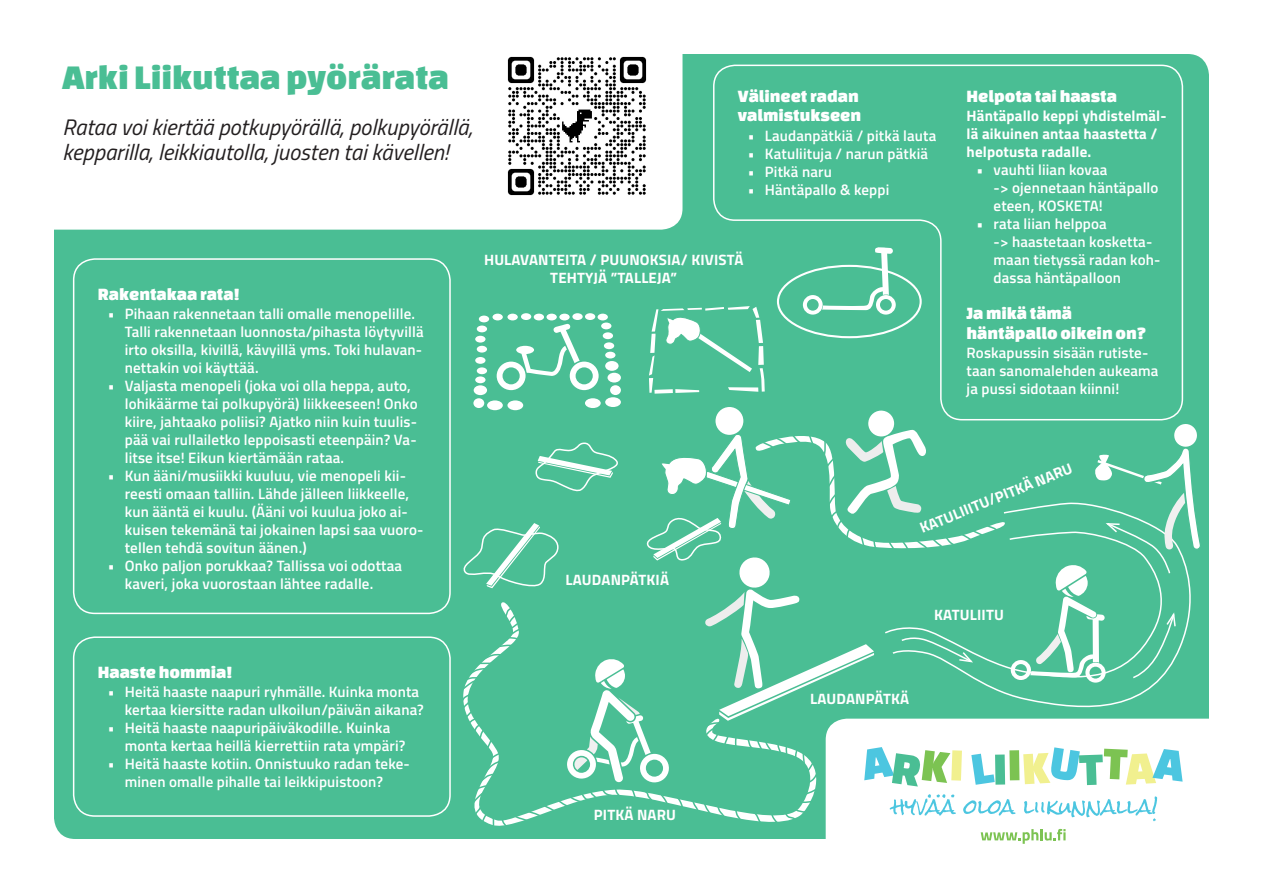
<style>
.page{position:relative;width:1263px;height:893px;background:#fff}
.page>*{position:absolute;margin:0;border:0;box-sizing:border-box;transform-origin:0 0}
.alaotsikko{font:36px "Changa One";color:#4abe94}
.ingressi{font:italic 22.5px/25.5px "Titillium Web";color:#231f20}
.väliotsikko{font:18px/19.5px "Changa One";color:#fff}
.infoboksi{font:600 15px/18px "Titillium Web";letter-spacing:.01em;color:#fff}
.infoboksi-2{font:700 15px/18px "Titillium Web";letter-spacing:.01em;color:#fff}
</style>
<div class="page">
<div style="left:54px;top:54px;width:1155px;height:785px;background:#4abe94;border-radius:21px"></div>
<div style="left:0;top:0;width:682px;height:230px;background:#fff;border-radius:21px"></div>
<svg style="left:1201px;top:719px;width:8px;height:115px"></svg>
<img style="left:507px;top:56px;width:140px;height:140px">
<div style="left:73px;top:258px;width:378px;height:356px;border:2px solid #fff;border-radius:21px"></div>
<div style="left:73px;top:636px;width:378px;height:181px;border:2px solid #fff;border-radius:21px"></div>
<svg style="left:713px;top:64px;width:471px;height:357px"></svg>
<div style="left:868px;top:410px;width:26px;height:27px;background:#fff;border-radius:50%"></div>
<svg style="left:803px;top:246px;width:93px;height:69px"></svg>
<div style="left:715px;top:407px;width:28px;height:28px;background:#fff;border-radius:50%"></div>
<svg style="left:497px;top:324px;width:102px;height:66px"></svg>
<div style="left:585px;top:398px;width:16px;height:10px;background:#fff;border-radius:50%"></div>
<div style="left:507px;top:400px;width:16px;height:10px;background:#fff;border-radius:50%"></div>
<div style="left:487px;top:400px;width:16px;height:10px;background:#fff;border-radius:50%"></div>
<div style="left:605px;top:397px;width:16px;height:10px;background:#fff;border-radius:50%"></div>
<div style="left:610px;top:385px;width:11px;height:10px;background:#fff;border-radius:50%"></div>
<div style="left:473px;top:398px;width:11px;height:10px;background:#fff;border-radius:50%"></div>
<div style="left:607px;top:373px;width:14px;height:9px;background:#fff;border-radius:50%"></div>
<div style="left:474px;top:385px;width:13px;height:10px;background:#fff;border-radius:50%"></div>
<div style="left:605px;top:361px;width:14px;height:10px;background:#fff;border-radius:50%"></div>
<div style="left:605px;top:352px;width:10px;height:6px;background:#fff;border-radius:50%"></div>
<div style="left:475px;top:376px;width:10px;height:7px;background:#fff;border-radius:50%"></div>
<div style="left:603px;top:332px;width:10px;height:7px;background:#fff;border-radius:50%"></div>
<div style="left:601px;top:323px;width:10px;height:6px;background:#fff;border-radius:50%"></div>
<div style="left:477px;top:346px;width:10px;height:7px;background:#fff;border-radius:50%"></div>
<div style="left:475px;top:357px;width:10px;height:7px;background:#fff;border-radius:50%"></div>
<div style="left:598px;top:314px;width:10px;height:6px;background:#fff;border-radius:50%"></div>
<div style="left:477px;top:326px;width:10px;height:6px;background:#fff;border-radius:50%"></div>
<div style="left:475px;top:336px;width:10px;height:7px;background:#fff;border-radius:50%"></div>
<div style="left:585px;top:313px;width:10px;height:7px;background:#fff;border-radius:50%"></div>
<div style="left:572px;top:313px;width:11px;height:7px;background:#fff;border-radius:50%"></div>
<div style="left:559px;top:314px;width:11px;height:6px;background:#fff;border-radius:50%"></div>
<div style="left:546px;top:314px;width:11px;height:6px;background:#fff;border-radius:50%"></div>
<div style="left:534px;top:314px;width:10px;height:6px;background:#fff;border-radius:50%"></div>
<div style="left:521px;top:313px;width:10px;height:7px;background:#fff;border-radius:50%"></div>
<div style="left:507px;top:314px;width:11px;height:6px;background:#fff;border-radius:50%"></div>
<div style="left:492px;top:314px;width:11px;height:6px;background:#fff;border-radius:50%"></div>
<div style="left:479px;top:316px;width:10px;height:6px;background:#fff;border-radius:50%"></div>
<div style="left:604px;top:342px;width:10px;height:7px;background:#fff;border-radius:50%"></div>
<div style="left:477px;top:367px;width:10px;height:7px;background:#fff;border-radius:50%"></div>
<svg style="left:649px;top:306px;width:116px;height:88px"></svg>
<svg style="left:463px;top:424px;width:738px;height:420px"></svg>
<p class="alaotsikko" style="left:63px;top:57px;width:388px">Arki Liikuttaa pyörärata</p>
<p class="ingressi" style="left:63px;top:113px;width:412px">Rataa voi kiertää potkupyörällä, polkupyörällä, kepparilla, leikkiautolla, juosten tai kävellen!</p>
<p class="väliotsikko" style="left:98px;top:284px;width:143px">Rakentakaa rata!</p>
<p class="infoboksi" style="left:125px;top:304px;width:300px;text-indent:-17px">• Pihaan rakennetaan talli omalle menopelille.<br>Talli rakennetaan luonnosta/pihasta löytyvillä irto oksilla, kivillä, kävyillä yms. Toki hulavan&shy;nettakin voi käyttää.</p>
<p class="infoboksi" style="left:125px;top:376px;width:294px;text-indent:-17px">• Valjasta menopeli (joka voi olla heppa, auto, lohikäärme tai polkupyörä) liikkeeseen! Onko kiire, jahtaako poliisi? Ajatko niin kuin tuulis&shy;pää vai rullailetko leppoisasti eteenpäin? Va&shy;litse itse! Eikun kiertämään rataa.</p>
<p class="infoboksi" style="left:125px;top:466px;width:300px;text-indent:-17px">• Kun ääni/musiikki kuuluu, vie menopeli kii&shy;reesti omaan talliin. Lähde jälleen liikkeelle, kun ääntä ei kuulu. (Ääni voi kuulua joko ai&shy;kuisen tekemänä tai jokainen lapsi saa vuoro&shy;tellen tehdä sovitun äänen.)</p>
<p class="infoboksi" style="left:125px;top:556px;width:279px;text-indent:-17px">• Onko paljon porukkaa? Tallissa voi odottaa kaveri, joka vuorostaan lähtee radalle.</p>
<p class="väliotsikko" style="left:738px;top:86px;width:125px">Välineet radan valmistukseen</p>
<p class="infoboksi" style="left:748px;top:126px;width:190px">• Laudanpätkiä / pitkä lauta</p>
<p class="infoboksi" style="left:748px;top:144px;width:182px">• Katuliituja / narun pätkiä</p>
<p class="infoboksi" style="left:748px;top:162px;width:85px">• Pitkä naru</p>
<p class="infoboksi" style="left:748px;top:180px;width:143px">• Häntäpallo &amp; keppi</p>
<p class="infoboksi-2" style="left:484px;top:250px;width:261px;text-align:center">HULAVANTEITA / PUUNOKSIA/ KIVISTÄ<br>TEHTYJÄ ”TALLEJA”</p>
<p class="väliotsikko" style="left:966px;top:86px;width:152px">Helpota tai haasta</p>
<p class="infoboksi-2" style="left:966px;top:106px;width:201px">Häntäpallo keppi yhdistelmäl&shy;lä aikuinen antaa haastetta / helpotusta radalle.</p>
<p class="infoboksi" style="left:993px;top:160px;width:166px;text-indent:-17px">• vauhti liian kovaa<br>-&gt; ojennetaan häntäpallo eteen, KOSKETA!</p>
<p class="infoboksi" style="left:993px;top:214px;width:168px;text-indent:-17px">• rata liian helppoa<br>-&gt; haastetaan kosketta&shy;maan tietyssä radan koh&shy;dassa häntäpalloon</p>
<p class="väliotsikko" style="left:966px;top:303px;width:107px">Ja mikä tämä</p>
<p class="väliotsikko" style="left:966px;top:323px;width:181px">häntäpallo oikein on?</p>
<p class="infoboksi" style="left:966px;top:343px;width:193px">Roskapussin sisään rutiste&shy;taan sanomalehden aukeama ja pussi sidotaan kiinni!</p>
<p class="infoboksi-2" style="left:566px;top:570px;width:105px">LAUDANPÄTKIÄ</p>
<p class="infoboksi-2" style="left:917px;top:519px;width:165px;rotate:-22deg">KATULIIITU/PITKÄ NARU</p>
<p class="infoboksi-2" style="left:934px;top:605px;width:71px">KATULIITU</p>
<p class="väliotsikko" style="left:98px;top:662px;width:136px">Haaste hommia!</p>
<p class="infoboksi" style="left:125px;top:682px;width:301px;text-indent:-17px">• Heitä haaste naapuri ryhmälle. Kuinka monta kertaa kiersitte radan ulkoilun/päivän aikana?</p>
<p class="infoboksi" style="left:125px;top:718px;width:282px;text-indent:-17px">• Heitä haaste naapuripäiväkodille. Kuinka monta kertaa heillä kierrettiin rata ympäri?</p>
<p class="infoboksi" style="left:125px;top:754px;width:287px;text-indent:-17px">• Heitä haaste kotiin. Onnistuuko radan teke&shy;minen omalle pihalle tai leikkipuistoon?</p>
<p class="infoboksi-2" style="left:594px;top:805px;width:84px">PITKÄ NARU</p>
<p class="infoboksi-2" style="left:810px;top:688px;width:101px">LAUDANPÄTKÄ</p>
</div>
